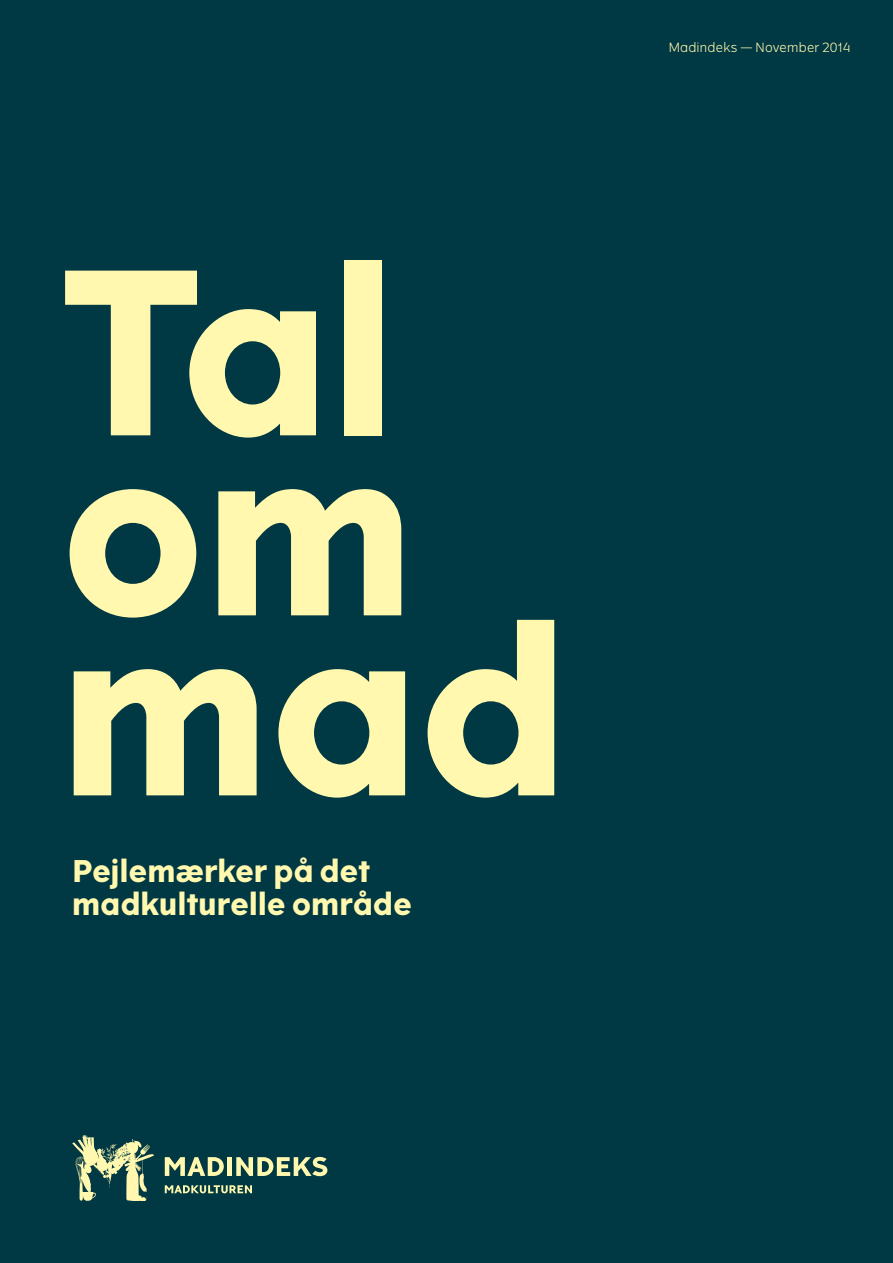
<style>
.page{position:relative;width:893px;height:1263px;background:#003843}
.page>*{position:absolute;margin:0;border:0;box-sizing:border-box;transform-origin:0 0}
.t1{font:700 225px/180px "The Wave";letter-spacing:-.01em;color:#fff8ae}
.t2{font:700 30px/33px "The Wave";letter-spacing:-.005em;color:#fff8ae}
.t3{font:300 12.75px "The Wave";letter-spacing:.015em;color:#fff8ae}
</style>
<div class="page">
<svg style="left:72px;top:1135px;width:82px;height:66px"></svg>
<svg style="left:165px;top:1185px;width:87px;height:8px"></svg>
<svg style="left:165px;top:1157px;width:59px;height:19px"></svg>
<div style="left:227px;top:1157px;width:5px;height:19px;background:#fff8ae"></div>
<svg style="left:236px;top:1157px;width:91px;height:19px"></svg>
<h1 class="t1" style="left:59px;top:270px;width:511px">Tal om mad</h1>
<p class="t2" style="left:72px;top:855px;width:341px">Pejlemærker på det madkulturelle område</p>
<p class="t3" style="left:669px;top:39px;width:183px">Madindeks — November 2014</p>
</div>
